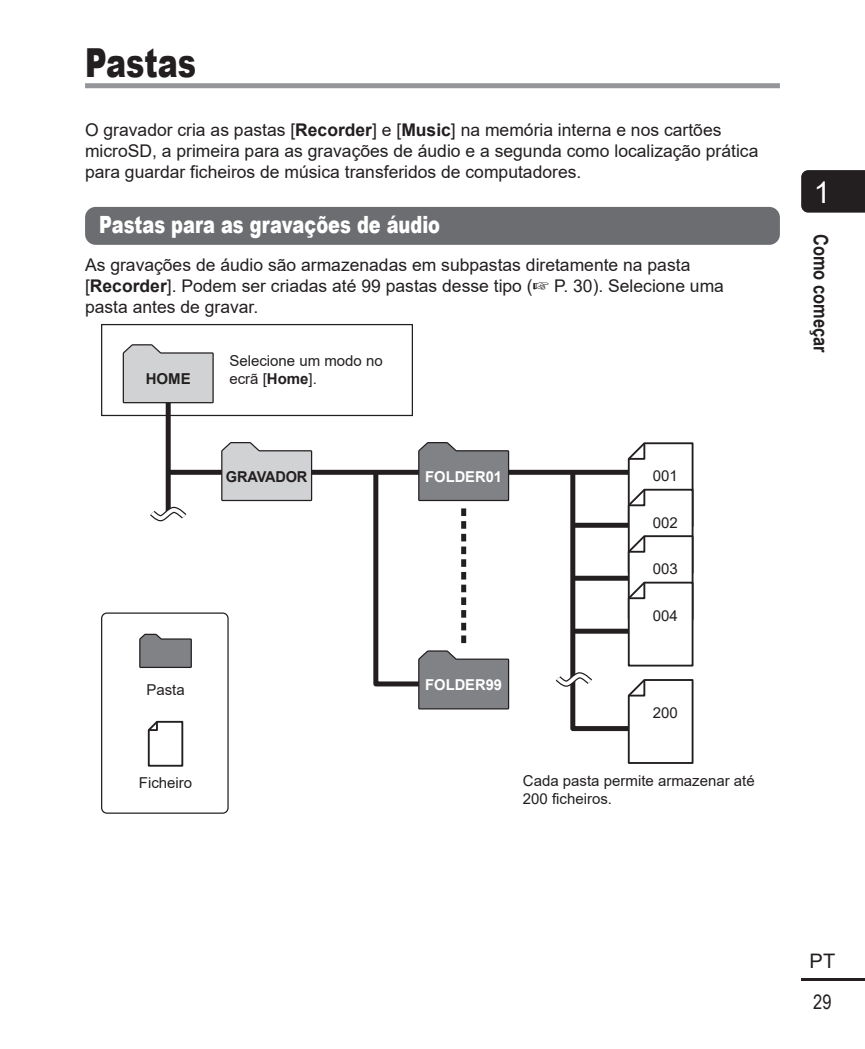
<style>
.page{position:relative;width:865px;height:1049px;background:#fff}
.page>*{position:absolute;margin:0;border:0;box-sizing:border-box;transform-origin:0 0}
.t1{font:900 40px "Arial";color:#231f20;scale:.75 1}
.t2{font:30px "Arial";color:#fff}
.t3{font:900 23.75px "Arial";color:#fff;scale:.75 1}
.t4{font:700 20px "Arial Narrow";color:#231f20}
.t5{font:20px "Arial Narrow";color:#231f20}
.t6{font:20px "Arial";color:#231f20}
.t7{font:17.5px/21px "Arial";color:#231f20}
.t8{font:15px/18px "Arial";color:#231f20}
.t9{font:700 15px "Arial";color:#fff}
.t10{font:700 15px "Arial";letter-spacing:-.01em;color:#231f20}
.s1{font-weight:700}
</style>
<div class="page">
<hr style="left:801px;top:978px;width:64px;height:3px;background:#231f20">
<div style="left:801px;top:170px;width:64px;height:43px;background:#231f20"></div>
<div style="left:85px;top:207px;width:695px;height:38px;background:#6c6d70;border-radius:11px"></div>
<div style="left:169px;top:470px;width:461px;height:5px;background:#231f20"></div>
<div style="left:166px;top:399px;width:5px;height:115px;background:#231f20"></div>
<div style="left:101px;top:324px;width:312px;height:92px;border:1px solid #231f20"></div>
<svg style="left:122px;top:344px;width:92px;height:60px;background:#cacbcd"></svg>
<svg style="left:220px;top:442px;width:93px;height:60px;background:#cbcbcd"></svg>
<svg style="left:371px;top:442px;width:139px;height:268px"></svg>
<svg style="left:150px;top:504px;width:37px;height:18px"></svg>
<svg style="left:552px;top:442px;width:142px;height:322px"></svg>
<div style="left:101px;top:612px;width:128px;height:202px;border:1px solid #231f20;border-radius:5px"></div>
<svg style="left:139px;top:633px;width:53px;height:35px;background:#848588"></svg>
<svg style="left:147px;top:720px;width:37px;height:47px"></svg>
<div style="left:85px;top:83px;width:695px;height:5px;background:#939598"></div>
<h1 class="t1" style="left:85px;top:34px;width:150px">Pastas</h1>
<p class="t7" style="left:85px;top:119px;width:675px">O gravador cria as pastas [<span class="s1">Recorder</span>] e [<span class="s1">Music</span>] na memória interna e nos cartões microSD, a primeira para as gravações de áudio e a segunda como localização prática para guardar ficheiros de música transferidos de computadores.</p>
<h3 class="t3" style="left:99px;top:208px;width:456px">Pastas para as gravações de áudio</h3>
<p class="t7" style="left:85px;top:255px;width:640px">As gravações de áudio são armazenadas em subpastas diretamente na pasta [<span class="s1">Recorder</span>]. Podem ser criadas até 99 pastas desse tipo (☞ P. 30). Selecione uma pasta antes de gravar.</p>
<p class="t8" style="left:229px;top:352px;width:155px">Selecione um modo no</p>
<p class="t10" style="left:146px;top:368px;width:46px">HOME</p>
<p class="t8" style="left:229px;top:370px;width:89px">ecrã [<span class="s1">Home</span>].</p>
<p class="t8" style="left:146px;top:681px;width:40px">Pasta</p>
<p class="t8" style="left:139px;top:774px;width:55px">Ficheiro</p>
<p class="t10" style="left:226px;top:466px;width:83px">GRAVADOR</p>
<p class="t9" style="left:425px;top:466px;width:78px">FOLDER01</p>
<p class="t8" style="left:652px;top:467px;width:27px">001</p>
<p class="t8" style="left:652px;top:513px;width:27px">002</p>
<p class="t8" style="left:652px;top:560px;width:27px">003</p>
<p class="t8" style="left:652px;top:606px;width:27px">004</p>
<p class="t9" style="left:425px;top:674px;width:78px">FOLDER99</p>
<p class="t8" style="left:652px;top:704px;width:27px">200</p>
<p class="t8" style="left:523px;top:772px;width:233px">Cada pasta permite armazenar até<br>200 ficheiros.</p>
<h2 class="t2" style="left:814px;top:172px;width:18px">1</h2>
<p class="t4" style="left:836px;top:234px;width:120px;rotate:90deg">Como começar</p>
<p class="t6" style="left:809px;top:947px;width:27px">PT</p>
<p class="t5" style="left:813px;top:988px;width:20px">29</p>
</div>
